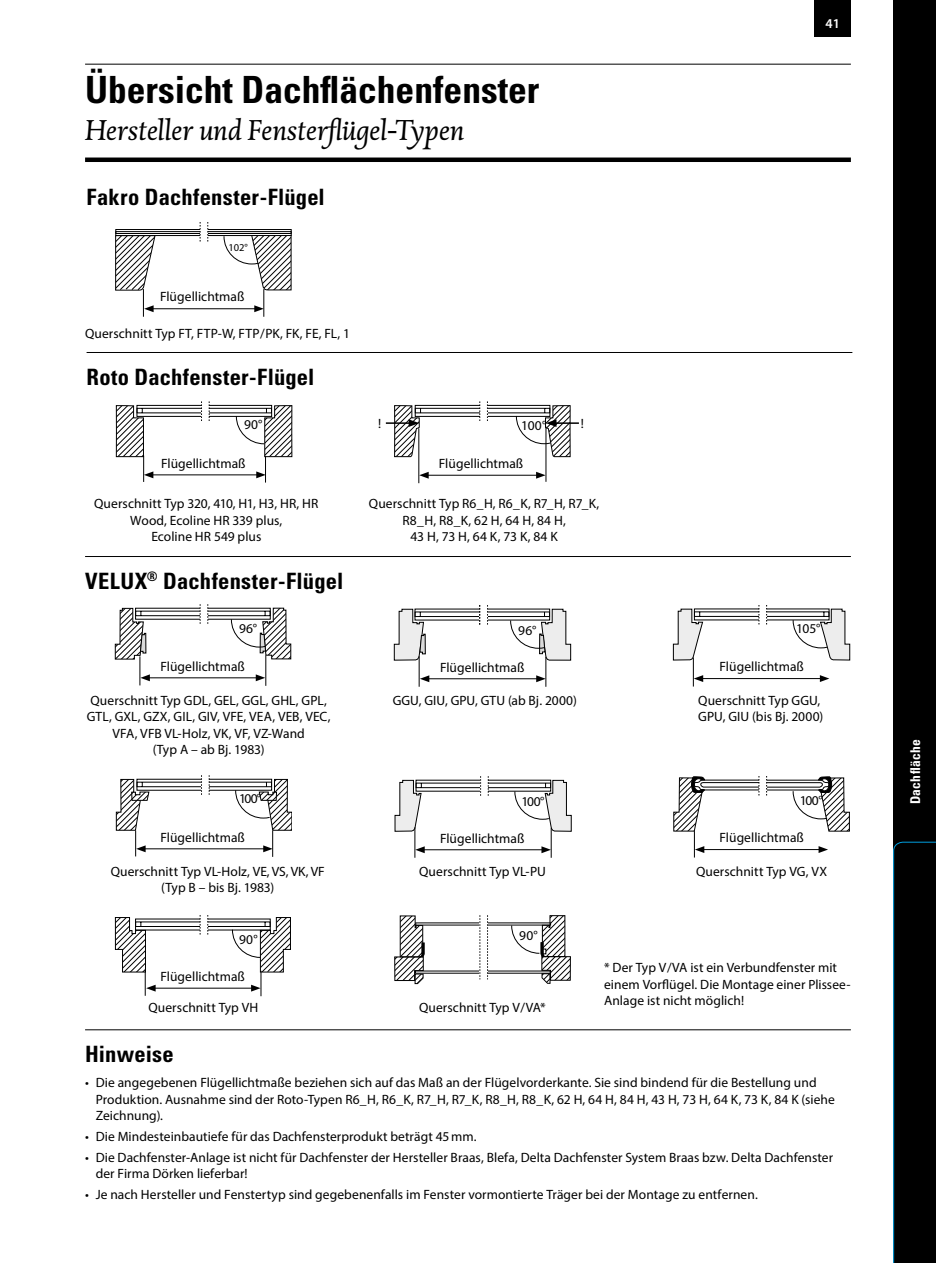
<style>
.page{position:relative;width:936px;height:1263px;background:#fff}
.page>*{position:absolute;margin:0;border:0;box-sizing:border-box;transform-origin:0 0}
.t1{font:700 condensed 37.5px "Univers LT";color:#000}
.t2{font:italic 30px "DTL Dorian ST";color:#000}
.t3{font:700 condensed 22.5px "Univers LT";letter-spacing:.01em;color:#000}
.t4{font:13.5px/16.5px "Myriad Pro";letter-spacing:.005em;color:#000;text-align:center}
.t5{font:700 condensed 13.5px "Univers LT";letter-spacing:.02em;color:#fff}
.t6{font:600 13.5px "Myriad Pro";color:#fff}
.t7{font:10.5px "Myriad Pro";color:#000}
.s1{font-size:13.35px}
</style>
<div class="page">
<div style="left:814px;top:0;width:36px;height:36px;background:#000"></div>
<div style="left:893px;top:0;width:42px;height:1263px;background:#000"></div>
<hr style="left:85px;top:64px;width:765px;height:1px;background:#000">
<hr style="left:85px;top:158px;width:765px;height:4px;background:#000">
<hr style="left:87px;top:352px;width:765px;height:1px;background:#000">
<hr style="left:85px;top:556px;width:765px;height:1px;background:#000">
<hr style="left:85px;top:1029px;width:765px;height:1px;background:#000">
<svg style="left:115px;top:229px;width:176px;height:7px"></svg>
<div style="left:116px;top:231px;width:175px;height:3px;border:1px solid #000"></div>
<div style="left:200px;top:222px;width:8px;height:20px;background:#fff"></div>
<svg style="left:200px;top:222px;width:1px;height:20px"></svg>
<svg style="left:207px;top:222px;width:1px;height:20px"></svg>
<hr style="left:151px;top:308px;width:106px;height:1px;background:#000">
<svg style="left:115px;top:235px;width:41px;height:82px"></svg>
<svg style="left:223px;top:235px;width:69px;height:82px"></svg>
<svg style="left:115px;top:401px;width:178px;height:82px"></svg>
<hr style="left:265px;top:655px;width:1px;height:31px;background:#000">
<svg style="left:115px;top:604px;width:176px;height:81px"></svg>
<svg style="left:672px;top:605px;width:178px;height:81px"></svg>
<hr style="left:419px;top:656px;width:1px;height:31px;background:#000">
<hr style="left:545px;top:657px;width:1px;height:30px;background:#000">
<hr style="left:427px;top:678px;width:111px;height:1px;background:#000">
<svg style="left:420px;top:675px;width:9px;height:7px"></svg>
<svg style="left:536px;top:675px;width:9px;height:7px"></svg>
<svg style="left:393px;top:605px;width:178px;height:56px"></svg>
<svg style="left:116px;top:775px;width:176px;height:82px"></svg>
<svg style="left:673px;top:776px;width:177px;height:81px"></svg>
<hr style="left:414px;top:827px;width:1px;height:31px;background:#000">
<hr style="left:550px;top:828px;width:1px;height:30px;background:#000">
<hr style="left:422px;top:849px;width:122px;height:1px;background:#000">
<svg style="left:415px;top:846px;width:9px;height:7px"></svg>
<svg style="left:541px;top:846px;width:10px;height:7px"></svg>
<svg style="left:394px;top:776px;width:177px;height:56px"></svg>
<svg style="left:115px;top:915px;width:176px;height:81px"></svg>
<svg style="left:394px;top:915px;width:31px;height:69px"></svg>
<svg style="left:479px;top:915px;width:1px;height:64px"></svg>
<svg style="left:487px;top:915px;width:1px;height:64px"></svg>
<svg style="left:511px;top:915px;width:60px;height:69px"></svg>
<hr style="left:418px;top:428px;width:1px;height:55px;background:#000">
<hr style="left:545px;top:426px;width:1px;height:56px;background:#000">
<hr style="left:426px;top:475px;width:112px;height:1px;background:#000">
<svg style="left:419px;top:472px;width:9px;height:7px"></svg>
<svg style="left:536px;top:472px;width:9px;height:7px"></svg>
<hr style="left:386px;top:422px;width:25px;height:2px;background:#000">
<hr style="left:554px;top:422px;width:25px;height:2px;background:#000">
<svg style="left:393px;top:401px;width:178px;height:56px"></svg>
<svg style="left:893px;top:842px;width:42px;height:421px"></svg>
<h1 class="t1" style="left:85px;top:67px;width:456px">Übersicht Dachflächenfenster</h1>
<h2 class="t2" style="left:85px;top:113px;width:381px">Hersteller und Fensterflügel-Typen</h2>
<h3 class="t3" style="left:87px;top:183px;width:240px">Fakro Dachfenster-Flügel</h3>
<p class="t7" style="left:228px;top:241px;width:21px">102°</p>
<p class="t4" style="left:160px;top:288px;width:86px">Flügellichtmaß</p>
<p class="t4" style="left:85px;top:325px;width:266px">Querschnitt Typ FT, FTP-W, FTP/PK, FK, FE, FL, 1</p>
<h3 class="t3" style="left:87px;top:363px;width:229px">Roto Dachfenster-Flügel</h3>
<p class="t4" style="left:244px;top:416px;width:20px">90°</p>
<p class="t4" style="left:161px;top:455px;width:86px">Flügellichtmaß</p>
<p class="t4" style="left:378px;top:415px;width:5px">!</p>
<p class="t4" style="left:521px;top:417px;width:27px">100°</p>
<p class="t4" style="left:580px;top:415px;width:5px">!</p>
<p class="t4" style="left:439px;top:455px;width:86px">Flügellichtmaß</p>
<p class="t4" style="left:94px;top:495px;width:226px">Querschnitt Typ 320, 410, H1, H3, HR, HR<br>Wood, Ecoline HR 339 plus,<br>Ecoline HR 549 plus</p>
<p class="t4" style="left:369px;top:495px;width:232px">Querschnitt Typ R6_H, R6_K, R7_H, R7_K,<br>R8_H, R8_K, 62 H, 64 H, 84 H,<br>43 H, 73 H, 64 K, 73 K, 84 K</p>
<h3 class="t3" style="left:85px;top:567px;width:260px">VELUX<sup>®</sup> Dachfenster-Flügel</h3>
<p class="t4" style="left:239px;top:620px;width:20px">96°</p>
<p class="t4" style="left:160px;top:657px;width:86px">Flügellichtmaß</p>
<p class="t4" style="left:518px;top:622px;width:20px">96°</p>
<p class="t4" style="left:440px;top:658px;width:86px">Flügellichtmaß</p>
<p class="t6" style="left:825px;top:15px;width:16px">41</p>
<p class="t4" style="left:796px;top:620px;width:26px">105°</p>
<p class="t4" style="left:719px;top:658px;width:86px">Flügellichtmaß</p>
<p class="t4" style="left:87px;top:692px;width:245px">Querschnitt Typ GDL, GEL, GGL, GHL, GPL, GTL, GXL, GZX, GIL, GIV, VFE, VEA, VEB, VEC, VFA, VFB VL-Holz, VK, VF, VZ-Wand<br>(Typ A – ab Bj. 1983)</p>
<p class="t4" style="left:698px;top:692px;width:126px;text-align:left">Querschnitt Typ GGU,<br>GPU, GIU (bis Bj. 2000)</p>
<p class="t4" style="left:393px;top:692px;width:185px">GGU, GIU, GPU, GTU (ab Bj. 2000)</p>
<p class="t4" style="left:239px;top:790px;width:24px">100°</p>
<p class="t4" style="left:160px;top:828px;width:86px">Flügellichtmaß</p>
<p class="t4" style="left:521px;top:793px;width:25px">100°</p>
<p class="t4" style="left:440px;top:829px;width:86px">Flügellichtmaß</p>
<p class="t4" style="left:799px;top:791px;width:25px">100°</p>
<p class="t4" style="left:719px;top:829px;width:86px">Flügellichtmaß</p>
<p class="t4" style="left:111px;top:863px;width:215px">Querschnitt Typ VL-Holz, VE, VS, VK, VF (Typ B – bis Bj. 1983)</p>
<p class="t4" style="left:696px;top:863px;width:132px">Querschnitt Typ VG, VX</p>
<p class="t4" style="left:419px;top:863px;width:128px">Querschnitt Typ VL-PU</p>
<p class="t4" style="left:239px;top:931px;width:20px">90°</p>
<p class="t4" style="left:160px;top:968px;width:86px">Flügellichtmaß</p>
<p class="t4" style="left:148px;top:999px;width:111px">Querschnitt Typ VH</p>
<h3 class="t3" style="left:85px;top:1040px;width:90px">Hinweise</h3>
<p class="t4" style="left:519px;top:927px;width:20px">90°</p>
<p class="t4" style="left:419px;top:999px;width:128px">Querschnitt Typ V/VA*</p>
<p class="t4" style="left:604px;top:959px;width:248px;text-align:left">* Der Typ V/VA ist ein Verbundfenster mit einem Vorflügel. Die Montage einer <span class="s1">Plissee</span>-<br>Anlage ist nicht möglich!</p>
<p class="t4" style="left:96px;top:1074px;width:740px;text-align:left;text-indent:-11px">• Die angegebenen Flügellichtmaße beziehen sich auf das Maß an der Flügelvorderkante. Sie sind bindend für die Bestellung und<br>Produktion. Ausnahme sind der Roto-Typen R6_H, R6_K, R7_H, R7_K, R8_H, R8_K, 62 H, 64 H, 84 H, 43 H, 73 H, 64 K, 73 K, 84 K (siehe<br>Zeichnung).</p>
<p class="t4" style="left:85px;top:1128px;width:393px">• Die Mindesteinbautiefe für das Dachfensterprodukt beträgt 45mm.</p>
<p class="t4" style="left:96px;top:1149px;width:739px;text-align:left;text-indent:-11px">• Die Dachfenster-Anlage ist nicht für Dachfenster der Hersteller Braas, Blefa, Delta Dachfenster System Braas bzw. Delta Dachfenster der Firma Dörken lieferbar!</p>
<p class="t4" style="left:85px;top:1186px;width:674px">• Je nach Hersteller und Fenstertyp sind gegebenenfalls im Fenster vormontierte Träger bei der Montage zu entfernen.</p>
<p class="t5" style="left:906px;top:804px;width:66px;rotate:-90deg">Dachfläche</p>
</div>
